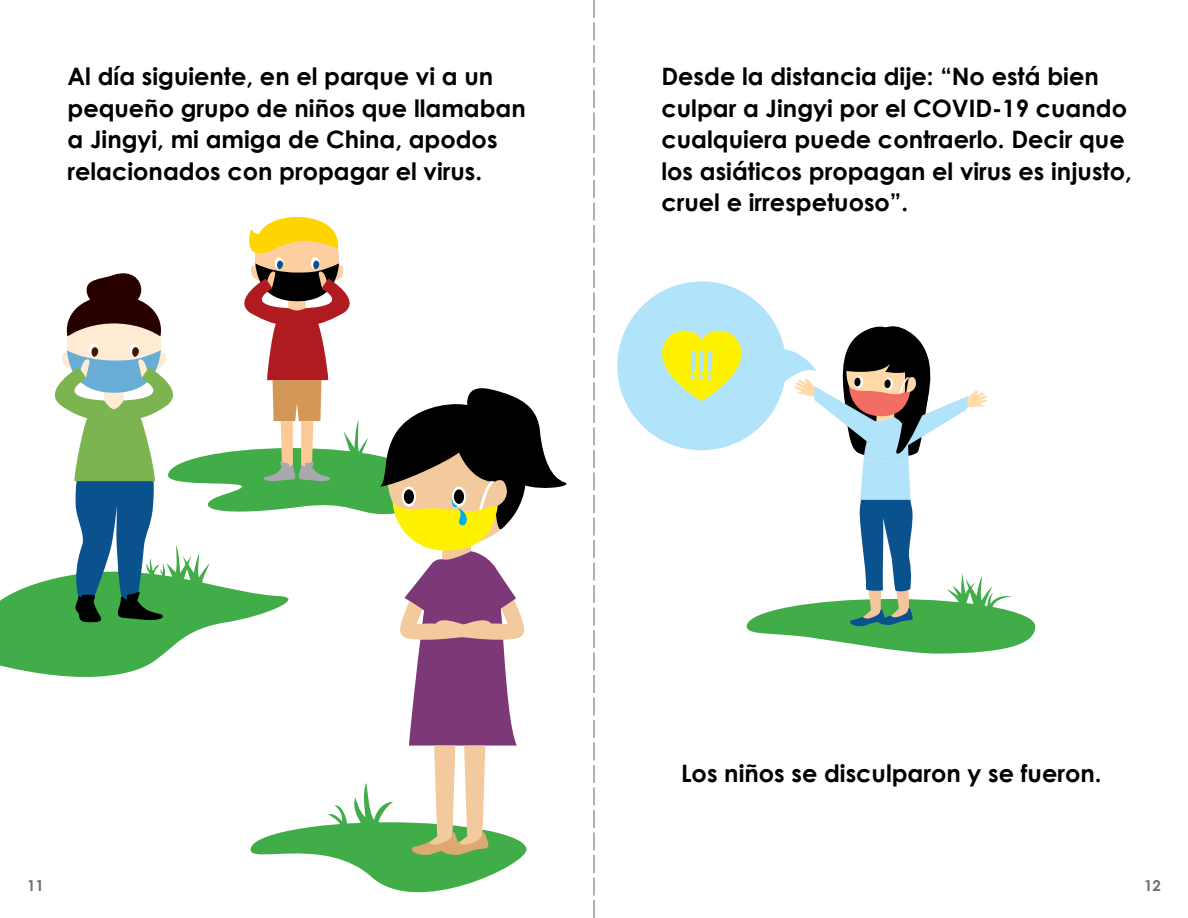
<style>
.page{position:relative;width:1188px;height:918px;background:#fff}
.page>*{position:absolute;margin:0;border:0;box-sizing:border-box;transform-origin:0 0}
.t1{font:44.7px "Avocado Creamy";color:#b1e3fa}
.t2{font:700 24px/31.5px "Century Gothic";color:#000}
.t3{font:700 15px "Century Gothic";color:#6d6e71}
</style>
<div class="page">
<div style="left:617px;top:281px;width:169px;height:169px;background:#b1e3fa;border-radius:50%"></div>
<svg style="left:658px;top:321px;width:377px;height:333px"></svg>
<svg style="left:0;top:217px;width:567px;height:676px"></svg>
<svg style="left:593px;top:0;width:2px;height:918px"></svg>
<p class="t2" style="left:68px;top:60px;width:460px">Al día siguiente, en el parque vi a un pequeño grupo de niños que llamaban a Jingyi, mi amiga de China, apodos relacionados con propagar el virus.</p>
<p class="t2" style="left:662px;top:60px;width:472px">Desde la distancia dije: “No está bien culpar a Jingyi por el COVID-19 cuando cualquiera puede contraerlo. Decir que los asiáticos propagan el virus es injusto, cruel e irrespetuoso”.</p>
<h1 class="t1" style="left:689px;top:336px;width:26px">!!!</h1>
<p class="t2" style="left:681px;top:757px;width:422px">Los niños se disculparon y se fueron.</p>
<p class="t3" style="left:27px;top:876px;width:18px">11</p>
<p class="t3" style="left:1144px;top:876px;width:18px">12</p>
</div>
